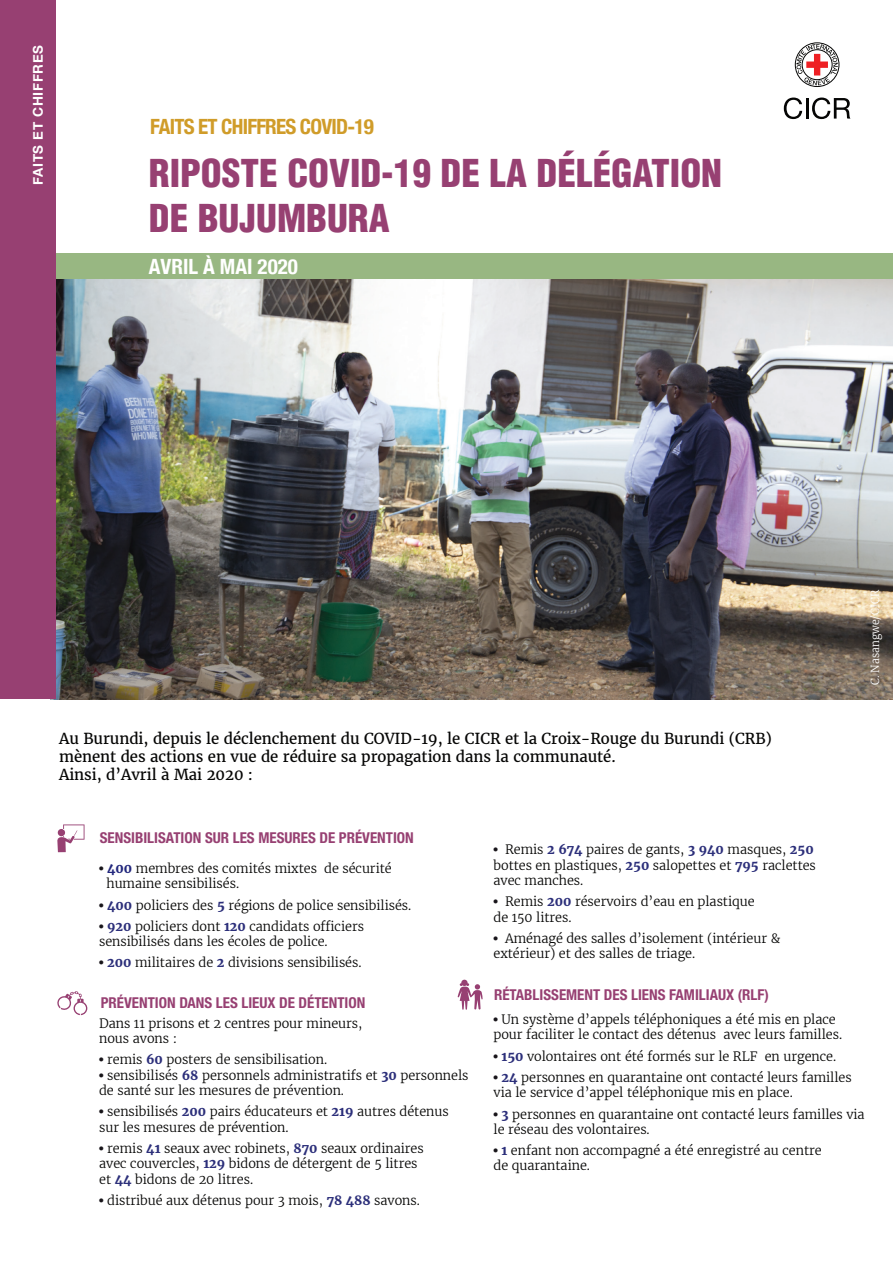
<style>
.page{position:relative;width:893px;height:1263px;background:#fff}
.page>*{position:absolute;margin:0;border:0;box-sizing:border-box;transform-origin:0 0}
.t1{font:900 condensed 37.5px/45px "Helvetica LT Std";color:#974072}
.t2{font:700 condensed 21px "Helvetica Neue";letter-spacing:-.035em;color:#d09c29}
.t3{font:700 condensed 21px "Helvetica Neue";color:#fff}
.t4{font:15px/18px "Merriweather";letter-spacing:-.005em;color:#050504}
.t5{font:700 condensed 15px "Helvetica Neue LT Pro";color:#974072}
.t6{font:700 13.5px "Helvetica Neue";letter-spacing:.05em;color:#fff}
.t7{font:300 12.75px/15.3px "Merriweather";letter-spacing:-.005em;color:#050504}
.t8{font:300 11.1px "Merriweather";color:#fff;scale:.95 1}
.s1{font-family:"Helvetica LT Std";font-weight:400;color:#18151a}
.s2{font-weight:700;color:#22277d}
.s3{font-weight:700;color:#2c2f7a}
</style>
<div class="page">
<img style="left:55px;top:279px;width:838px;height:420px">
<svg style="left:795px;top:42px;width:45px;height:45px"></svg>
<svg style="left:784px;top:98px;width:18px;height:21px"></svg>
<hr style="left:806px;top:98px;width:2px;height:21px;background:#050504">
<svg style="left:812px;top:98px;width:38px;height:21px"></svg>
<div style="left:0;top:253px;width:893px;height:26px;background:#98b782"></div>
<div style="left:0;top:0;width:55px;height:699px;background:#974072"></div>
<svg style="left:57px;top:824px;width:28px;height:28px"></svg>
<svg style="left:57px;top:991px;width:30px;height:24px"></svg>
<svg style="left:458px;top:980px;width:25px;height:30px"></svg>
<p class="t6" style="left:27px;top:185px;width:142px;rotate:-90deg">FAITS ET CHIFFRES</p>
<h2 class="t2" style="left:150px;top:109px;width:225px">FAITS ET CHIFFRES COVID-19</h2>
<h1 class="t1" style="left:149px;top:151px;width:575px">RIPOSTE COVID-19 DE LA DÉLÉGATION<br>DE BUJUMBURA</h1>
<h2 class="t3" style="left:149px;top:249px;width:151px">AVRIL À MAI 2020</h2>
<p class="t4" style="left:59px;top:730px;width:714px">Au Burundi, depuis le déclenchement du COVID-19, le CICR et la Croix-Rouge du Burundi (CRB) mènent des actions en vue de réduire sa propagation dans la communauté.<br>Ainsi, d’Avril à Mai 2020 :</p>
<p class="t8" style="left:868px;top:685px;width:101px;rotate:-90deg">C. Nasangwe/CICR</p>
<p class="t5" style="left:100px;top:829px;width:316px">SENSIBILISATION SUR LES MESURES DE PRÉVENTION</p>
<p class="t7" style="left:106px;top:861px;width:287px;text-indent:-7px"><span class="s1">•</span> <span class="s2">400</span> membres des comités mixtes de sécurité humaine sensibilisés.</p>
<p class="t7" style="left:99px;top:897px;width:314px"><span class="s1">•</span> <span class="s3">400</span> policiers des <span class="s3">5</span> régions de police sensibilisés.</p>
<p class="t7" style="left:99px;top:919px;width:266px"><span class="s1">•</span> <span class="s3">920</span> policiers dont <span class="s3">120</span> candidats officiers sensibilisés dans les écoles de police.</p>
<p class="t7" style="left:99px;top:955px;width:264px"><span class="s1">•</span> <span class="s3">200</span> militaires de <span class="s3">2</span> divisions sensibilisés.</p>
<p class="t5" style="left:101px;top:994px;width:266px">PRÉVENTION DANS LES LIEUX DE DÉTENTION</p>
<p class="t7" style="left:99px;top:1016px;width:265px">Dans 11 prisons et 2 centres pour mineurs, nous avons :</p>
<p class="t7" style="left:99px;top:1052px;width:230px"><span class="s1">•</span> remis <span class="s3">60</span> posters de sensibilisation.</p>
<p class="t7" style="left:99px;top:1067px;width:371px"><span class="s1">•</span> sensibilisés <span class="s3">68</span> personnels administratifs et <span class="s3">30</span> personnels de santé sur les mesures de prévention.</p>
<p class="t7" style="left:99px;top:1104px;width:351px"><span class="s1">•</span> sensibilisés <span class="s3">200</span> pairs éducateurs et <span class="s3">219</span> autres détenus sur les mesures de prévention.</p>
<p class="t7" style="left:99px;top:1141px;width:326px"><span class="s1">•</span> remis <span class="s3">41</span> seaux avec robinets, <span class="s3">870</span> seaux ordinaires avec couvercles, <span class="s3">129</span> bidons de détergent de 5 litres et <span class="s3">44</span> bidons de 20 litres.</p>
<p class="t7" style="left:99px;top:1193px;width:322px"><span class="s1">•</span> distribué aux détenus pour 3 mois, <span class="s3">78 488</span> savons.</p>
<p class="t7" style="left:493px;top:842px;width:324px"><span class="s1">•</span> Remis <span class="s3">2 674</span> paires de gants, <span class="s3">3 940</span> masques, <span class="s3">250 </span>bottes en plastiques, <span class="s3">250</span> salopettes et <span class="s3">795</span> raclettes avec manches.</p>
<p class="t7" style="left:493px;top:894px;width:263px"><span class="s1">•</span> Remis <span class="s3">200</span> réservoirs d’eau en plastique de 150 litres.</p>
<p class="t7" style="left:493px;top:931px;width:288px"><span class="s1">•</span> Aménagé des salles d’isolement (intérieur &amp; extérieur) et des salles de triage.</p>
<p class="t5" style="left:494px;top:985px;width:276px">RÉTABLISSEMENT DES LIENS FAMILIAUX (RLF)</p>
<p class="t7" style="left:493px;top:1012px;width:350px"><span class="s1">•</span> Un système d’appels téléphoniques a été mis en place pour faciliter le contact des détenus avec leurs familles.</p>
<p class="t7" style="left:493px;top:1048px;width:344px"><span class="s1">•</span> <span class="s3">150</span> volontaires ont été formés sur le RLF en urgence.</p>
<p class="t7" style="left:493px;top:1070px;width:360px"><span class="s1">•</span> <span class="s3">24</span> personnes en quarantaine ont contacté leurs familles via le service d’appel téléphonique mis en place.</p>
<p class="t7" style="left:493px;top:1106px;width:373px"><span class="s1">•</span> <span class="s3">3</span> personnes en quarantaine ont contacté leurs familles via le réseau des volontaires.</p>
<p class="t7" style="left:493px;top:1143px;width:330px"><span class="s1">•</span> <span class="s3">1</span> enfant non accompagné a été enregistré au centre de quarantaine.</p>
</div>
